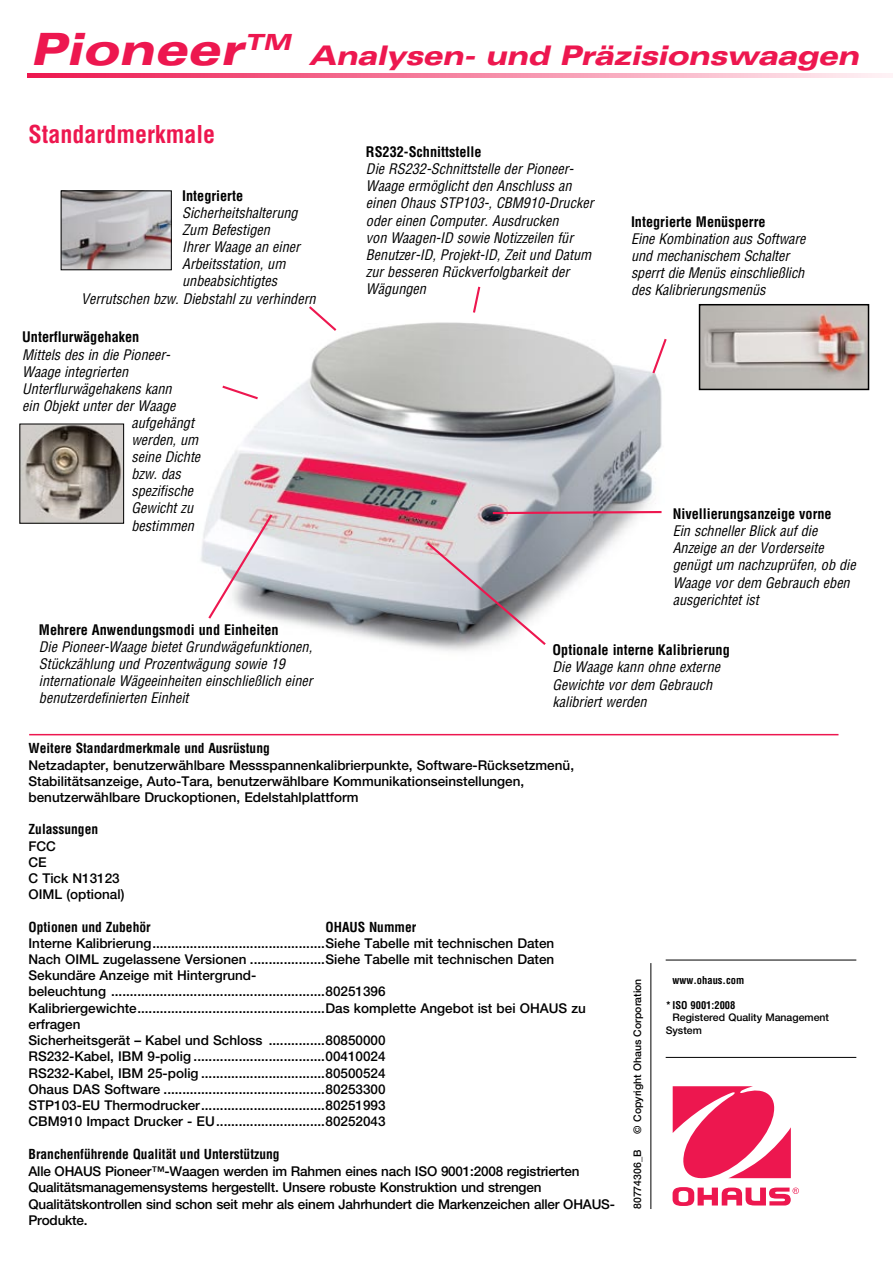
<style>
.page{position:relative;width:893px;height:1263px;background:#fff}
.page>*{position:absolute;margin:0;border:0;box-sizing:border-box;transform-origin:0 0}
.t1{font:italic 900 expanded 44.55px "Univers";letter-spacing:-.005em;color:#ed174f}
.t2{font:italic 900 expanded 27px "Univers";letter-spacing:-.025em;color:#ed174f}
.t3{font:700 condensed 24px "Helvetica LT Std";color:#ed174f}
.t4{font:italic condensed 14.25px/17.1px "Helvetica LT Std";color:#000}
.t5{font:700 condensed 14.25px "Helvetica LT Std";color:#000}
.t6{font:500 13.5px/16.2px "Helvetica Neue LT Std";color:#000}
.t7{font:700 condensed 13.5px "Helvetica LT Std";color:#000}
.t8{font:500 10.5px/12.6px "Helvetica Neue LT Std";color:#000}
.t9{font:700 condensed 10.5px "Helvetica LT Std";color:#000}
</style>
<div class="page">
<svg style="left:27px;top:74px;width:866px;height:4px;background:#f585a2"></svg>
<svg style="left:673px;top:1086px;width:126px;height:120px"></svg>
<hr style="left:650px;top:963px;width:1px;height:246px;background:#000">
<hr style="left:666px;top:960px;width:190px;height:1px;background:#000">
<hr style="left:666px;top:1057px;width:190px;height:1px;background:#000">
<img style="left:201px;top:322px;width:461px;height:329px">
<svg style="left:473px;top:286px;width:8px;height:27px"></svg>
<svg style="left:651px;top:336px;width:16px;height:40px"></svg>
<svg style="left:307px;top:306px;width:32px;height:27px"></svg>
<svg style="left:491px;top:510px;width:171px;height:5px"></svg>
<svg style="left:206px;top:512px;width:68px;height:109px"></svg>
<img style="left:63px;top:192px;width:107px;height:76px">
<div style="left:61px;top:190px;width:111px;height:80px;border:1px solid #000"></div>
<img style="left:22px;top:426px;width:100px;height:96px">
<div style="left:20px;top:424px;width:104px;height:100px;border:1px solid #000"></div>
<svg style="left:220px;top:384px;width:40px;height:17px"></svg>
<hr style="left:29px;top:734px;width:809px;height:1px;background:#ed174f">
<img style="left:702px;top:307px;width:164px;height:80px">
<div style="left:699px;top:304px;width:170px;height:86px;border:2px solid #000"></div>
<svg style="left:425px;top:540px;width:123px;height:107px;background:#aeabb2"></svg>
<h1 class="t1" style="left:30px;top:23px;width:262px">Pioneer<sup>TM</sup></h1>
<h2 class="t2" style="left:309px;top:40px;width:552px">Analysen- und Präzisionswaagen</h2>
<h3 class="t3" style="left:28px;top:119px;width:188px">Standardmerkmale</h3>
<p class="t5" style="left:182px;top:187px;width:62px">Integrierte</p>
<p class="t4" style="left:182px;top:204px;width:117px">Sicherheitshalterung</p>
<p class="t4" style="left:182px;top:222px;width:89px">Zum Befestigen</p>
<p class="t4" style="left:182px;top:239px;width:119px">Ihrer Waage an einer</p>
<p class="t4" style="left:182px;top:256px;width:105px">Arbeitsstation, um</p>
<p class="t4" style="left:182px;top:273px;width:96px">unbeabsichtigtes</p>
<p class="t4" style="left:81px;top:290px;width:236px">Verrutschen bzw. Diebstahl zu verhindern</p>
<p class="t5" style="left:22px;top:328px;width:119px">Unterflurwägehaken</p>
<p class="t4" style="left:22px;top:346px;width:150px">Mittels des in die Pioneer-</p>
<p class="t4" style="left:22px;top:363px;width:107px">Waage integrierten</p>
<p class="t4" style="left:22px;top:380px;width:151px">Unterflurwägehakens kann</p>
<p class="t4" style="left:22px;top:397px;width:155px">ein Objekt unter der Waage</p>
<p class="t4" style="left:131px;top:414px;width:64px">aufgehängt</p>
<p class="t4" style="left:131px;top:431px;width:68px">werden, um</p>
<p class="t4" style="left:131px;top:449px;width:70px">seine Dichte</p>
<p class="t4" style="left:131px;top:466px;width:51px">bzw. das</p>
<p class="t4" style="left:131px;top:483px;width:63px">spezifische</p>
<p class="t4" style="left:131px;top:500px;width:63px">Gewicht zu</p>
<p class="t4" style="left:131px;top:517px;width:64px">bestimmen</p>
<p class="t5" style="left:39px;top:620px;width:241px">Mehrere Anwendungsmodi und Einheiten</p>
<p class="t4" style="left:39px;top:638px;width:275px">Die Pioneer-Waage bietet Grundwägefunktionen, Stückzählung und Prozentwägung sowie 19 internationale Wägeeinheiten einschließlich einer benutzerdefinierten Einheit</p>
<p class="t5" style="left:366px;top:143px;width:117px">RS232-Schnittstelle</p>
<p class="t4" style="left:366px;top:161px;width:229px">Die RS232-Schnittstelle der Pioneer-Waage ermöglicht den Anschluss an einen Ohaus STP103-, CBM910-Drucker oder einen Computer. Ausdrucken<br>von Waagen-ID sowie Notizzeilen für Benutzer-ID, Projekt-ID, Zeit und Datum zur besseren Rückverfolgbarkeit der Wägungen</p>
<p class="t5" style="left:631px;top:213px;width:136px">Integrierte Menüsperre</p>
<p class="t4" style="left:631px;top:230px;width:176px">Eine Kombination aus Software und mechanischem Schalter sperrt die Menüs einschließlich des Kalibrierungsmenüs</p>
<p class="t5" style="left:673px;top:505px;width:161px">Nivellierungsanzeige vorne</p>
<p class="t4" style="left:673px;top:523px;width:185px">Ein schneller Blick auf die<br>Anzeige an der Vorderseite genügt um nachzuprüfen, ob die<br>Waage vor dem Gebrauch eben ausgerichtet ist</p>
<p class="t5" style="left:552px;top:641px;width:179px">Optionale interne Kalibrierung</p>
<p class="t4" style="left:552px;top:659px;width:169px">Die Waage kann ohne externe<br>Gewichte vor dem Gebrauch kalibriert werden</p>
<p class="t7" style="left:28px;top:740px;width:243px">Weitere Standardmerkmale und Ausrüstung</p>
<p class="t6" style="left:28px;top:757px;width:547px">Netzadapter, benutzerwählbare Messspannenkalibrierpunkte, Software-Rücksetzmenü,<br>Stabilitätsanzeige, Auto-Tara, benutzerwählbare Kommunikationseinstellungen, benutzerwählbare Druckoptionen, Edelstahlplattform</p>
<p class="t7" style="left:28px;top:821px;width:71px">Zulassungen</p>
<p class="t6" style="left:28px;top:838px;width:97px">FCC<br>CE<br>C Tick N13123<br>OIML (optional)</p>
<p class="t7" style="left:28px;top:918px;width:124px">Optionen und Zubehör</p>
<p class="t7" style="left:325px;top:918px;width:92px">OHAUS Nummer</p>
<p class="t6" style="left:28px;top:935px;width:559px">Interne Kalibrierung..............................................Siehe Tabelle mit technischen Daten Nach OIML zugelassene Versionen ....................Siehe Tabelle mit technischen Daten Sekundäre Anzeige mit Hintergrund-<br>beleuchtung .........................................................80251396<br>Kalibriergewichte..................................................Das komplette Angebot ist bei OHAUS zu erfragen<br>Sicherheitsgerät – Kabel und Schloss ...............80850000<br>RS232-Kabel, IBM 9-polig ...................................00410024<br>RS232-Kabel, IBM 25-polig .................................80500524<br>Ohaus DAS Software ...........................................80253300<br>STP103-EU Thermodrucker.................................80251993<br>CBM910 Impact Drucker - EU.............................80252043</p>
<p class="t7" style="left:28px;top:1146px;width:253px">Branchenführende Qualität und Unterstützung</p>
<p class="t6" style="left:28px;top:1162px;width:588px">Alle OHAUS Pioneer™-Waagen werden im Rahmen eines nach ISO 9001:2008 registrierten Qualitätsmanagemensystems hergestellt. Unsere robuste Konstruktion und strengen Qualitätskontrollen sind schon seit mehr als einem Jahrhundert die Markenzeichen aller OHAUS-Produkte.</p>
<p class="t8" style="left:631px;top:1133px;width:156px;rotate:-90deg">© Copyright Ohaus Corporation</p>
<p class="t9" style="left:672px;top:973px;width:73px">www.ohaus.com</p>
<p class="t9" style="left:666px;top:998px;width:71px">* ISO 9001:2008</p>
<p class="t8" style="left:666px;top:1011px;width:165px;text-indent:7px">Registered Quality Management<br>System</p>
<p class="t8" style="left:631px;top:1209px;width:61px;rotate:-90deg">80774306_B</p>
</div>
